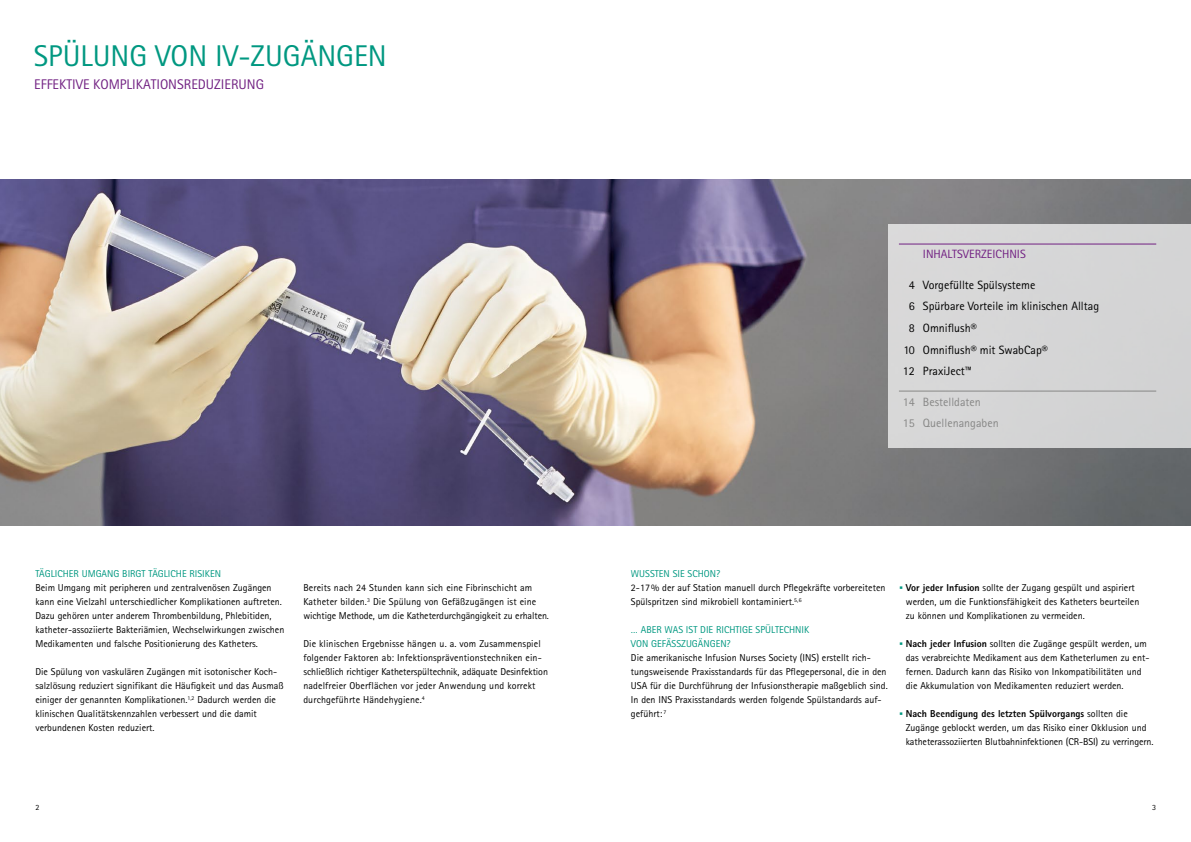
<style>
.page{position:relative;width:1191px;height:842px;background:#fff}
.page>*{position:absolute;margin:0;border:0;box-sizing:border-box;transform-origin:0 0}
.t1{font:30px "Rotis Sans Serif Pro";color:#009881}
.t2{font:14px "Rotis Sans Serif Pro";color:#712082}
.t3{font:12px "Rotis Sans Serif Pro";color:#000}
.t4{font:12px/21.7px "Rotis Sans Serif Pro";color:#878786}
.t5{font:12px "Rotis Sans Serif Pro";color:#712082}
.t6{font:10px/14px "Rotis Sans Serif Pro";color:#000}
.t7{font:10px/14px "Rotis Sans Serif Pro";color:#009881}
.t8{font:8px "Rotis Sans Serif Pro";color:#000}
.s1{font-weight:800;font-size:20px;color:#009881}
.s2{font-weight:800}
</style>
<div class="page">
<img style="left:0;top:179px;width:1191px;height:347px">
<div style="left:888px;top:224px;width:303px;height:223px;background:#d5d5d6"></div>
<hr style="left:899px;top:244px;width:257px;height:1px;background:#712082">
<hr style="left:899px;top:391px;width:257px;height:1px;background:#878786">
<h1 class="t1" style="left:34px;top:38px;width:354px">SPÜLUNG VON IV-ZUGÄNGEN</h1>
<h2 class="t2" style="left:34px;top:76px;width:231px">EFFEKTIVE KOMPLIKATIONSREDUZIERUNG</h2>
<p class="t7" style="left:35px;top:567px;width:187px">TÄGLICHER UMGANG BIRGT TÄGLICHE RISIKEN</p>
<p class="t6" style="left:35px;top:581px;width:250px">Beim Umgang mit peripheren und zentralvenösen Zugängen kann eine Vielzahl unterschiedlicher Komplikationen auftreten.<br>Dazu gehören unter anderem Thrombenbildung, Phlebitiden, katheter-assoziierte Bakteriämien, Wechselwirkungen zwischen Medikamenten und falsche Positionierung des Katheters.</p>
<p class="t6" style="left:35px;top:665px;width:250px">Die Spülung von vaskulären Zugängen mit isotonischer Koch&shy;salzlösung reduziert signifikant die Häufigkeit und das Ausmaß einiger der genannten Komplikationen.<sup>1,2</sup> Dadurch werden die klinischen Qualitätskennzahlen verbessert und die damit verbundenen Kosten reduziert.</p>
<p class="t6" style="left:303px;top:581px;width:247px">Bereits nach 24 Stunden kann sich eine Fibrinschicht am<br>Katheter bilden.<sup>3</sup> Die Spülung von Gefäßzugängen ist eine wichtige Methode, um die Katheterdurchgängigkeit zu erhalten.</p>
<p class="t6" style="left:303px;top:637px;width:246px">Die klinischen Ergebnisse hängen u. a. vom Zusammenspiel folgender Faktoren ab: Infektionspräventionstechniken ein&shy;schließlich richtiger Katheterspültechnik, adäquate Desinfektion nadelfreier Oberflächen vor jeder Anwendung und korrekt durchgeführte Händehygiene.<sup>4</sup></p>
<p class="t5" style="left:923px;top:247px;width:104px">INHALTSVERZEICHNIS</p>
<p class="t3" style="left:909px;top:277px;width:128px">4 Vorgefüllte Spülsysteme</p>
<p class="t3" style="left:909px;top:299px;width:192px">6 Spürbare Vorteile im klinischen Alltag</p>
<p class="t3" style="left:909px;top:321px;width:69px">8 Omniflush®</p>
<p class="t3" style="left:903px;top:342px;width:146px">10 Omniflush® mit SwabCap®</p>
<p class="t3" style="left:903px;top:364px;width:71px">12 PraxiJect™</p>
<p class="t4" style="left:903px;top:391px;width:97px">14 Bestelldaten<br>15 Quellenangaben</p>
<p class="t7" style="left:631px;top:567px;width:91px">WUSSTEN SIE SCHON?</p>
<p class="t6" style="left:631px;top:581px;width:256px">2-17% der auf Station manuell durch Pflegekräfte vorbereiteten<br>Spülspritzen sind mikrobiell kontaminiert.<sup>5,</sup> <sup>6</sup></p>
<p class="t7" style="left:631px;top:623px;width:180px">… ABER WAS IST DIE RICHTIGE SPÜLTECHNIK<br>VON GEFÄSSZUGÄNGEN?</p>
<p class="t6" style="left:631px;top:651px;width:258px">Die amerikanische Infusion Nurses Society (INS) erstellt rich&shy;tungsweisende Praxisstandards für das Pflegepersonal, die in den USA für die Durchführung der Infusionstherapie maßgeblich sind.<br>In den INS Praxisstandards werden folgende Spülstandards auf&shy;geführt: <sup>7</sup></p>
<p class="t6" style="left:905px;top:581px;width:235px;text-indent:-7px"><span class="s1">·</span> <span class="s2">Vor jeder Infusion</span> sollte der Zugang gespült und aspiriert werden, um die Funktionsfähigkeit des Katheters beurteilen zu können und Komplikationen zu vermeiden.</p>
<p class="t6" style="left:905px;top:637px;width:245px;text-indent:-7px"><span class="s1">·</span> <span class="s2">Nach jeder Infusion</span> sollten die Zugänge gespült werden, um das verabreichte Medikament aus dem Katheterlumen zu ent&shy;fernen. Dadurch kann das Risiko von Inkompatibilitäten und die Akkumulation von Medikamenten reduziert werden.</p>
<p class="t6" style="left:905px;top:707px;width:249px;text-indent:-7px"><span class="s1">·</span> <span class="s2">Nach Beendigung des letzten Spülvorgangs</span> sollten die<br>Zugänge geblockt werden, um das Risiko einer Okklusion und katheterassoziierten Blutbahninfektionen (CR-BSI) zu verringern.</p>
<p class="t8" style="left:35px;top:802px;width:5px">2</p>
<p class="t8" style="left:1152px;top:802px;width:5px">3</p>
</div>
